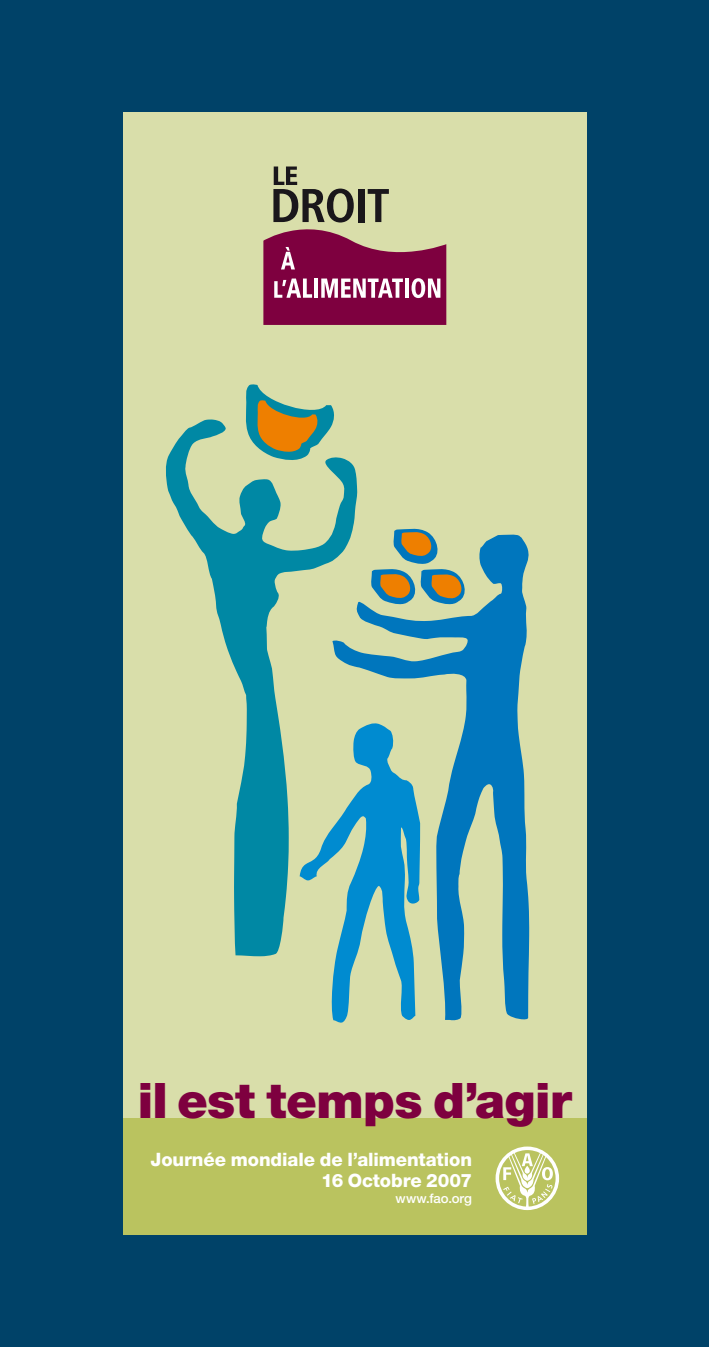
<style>
.page{position:relative;width:709px;height:1347px;background:#fff}
.page>*{position:absolute;margin:0;border:0;box-sizing:border-box;transform-origin:0 0}
.t1{font:900 49px "Helvetica Neue";letter-spacing:-.01em;color:#7e003f}
.t2{font:800 18.5px/20.9px "Helvetica Neue";letter-spacing:-.005em;color:#fff;text-align:right}
.t3{font:500 13.2px "Helvetica Neue";color:#fff}
</style>
<div class="page">
<div style="left:0;top:0;width:709px;height:1346px;background:#004268"></div>
<div style="left:123px;top:112px;width:463px;height:1122px;background:#d9deaa"></div>
<div style="left:123px;top:1117px;width:463px;height:117px;background:#bac35f"></div>
<svg style="left:357px;top:534px;width:172px;height:487px"></svg>
<svg style="left:246px;top:384px;width:88px;height:35px"></svg>
<svg style="left:370px;top:528px;width:99px;height:78px"></svg>
<svg style="left:331px;top:721px;width:89px;height:302px"></svg>
<svg style="left:166px;top:419px;width:191px;height:537px"></svg>
<svg style="left:495px;top:1146px;width:64px;height:64px"></svg>
<svg style="left:263px;top:166px;width:183px;height:159px"></svg>
<h1 class="t1" style="left:138px;top:1071px;width:435px">il est temps d’agir</h1>
<p class="t2" style="left:151px;top:1149px;width:323px">Journée mondiale de l’alimentation<br>16 Octobre 2007</p>
<p class="t3" style="left:395px;top:1190px;width:78px">www.fao.org</p>
</div>
